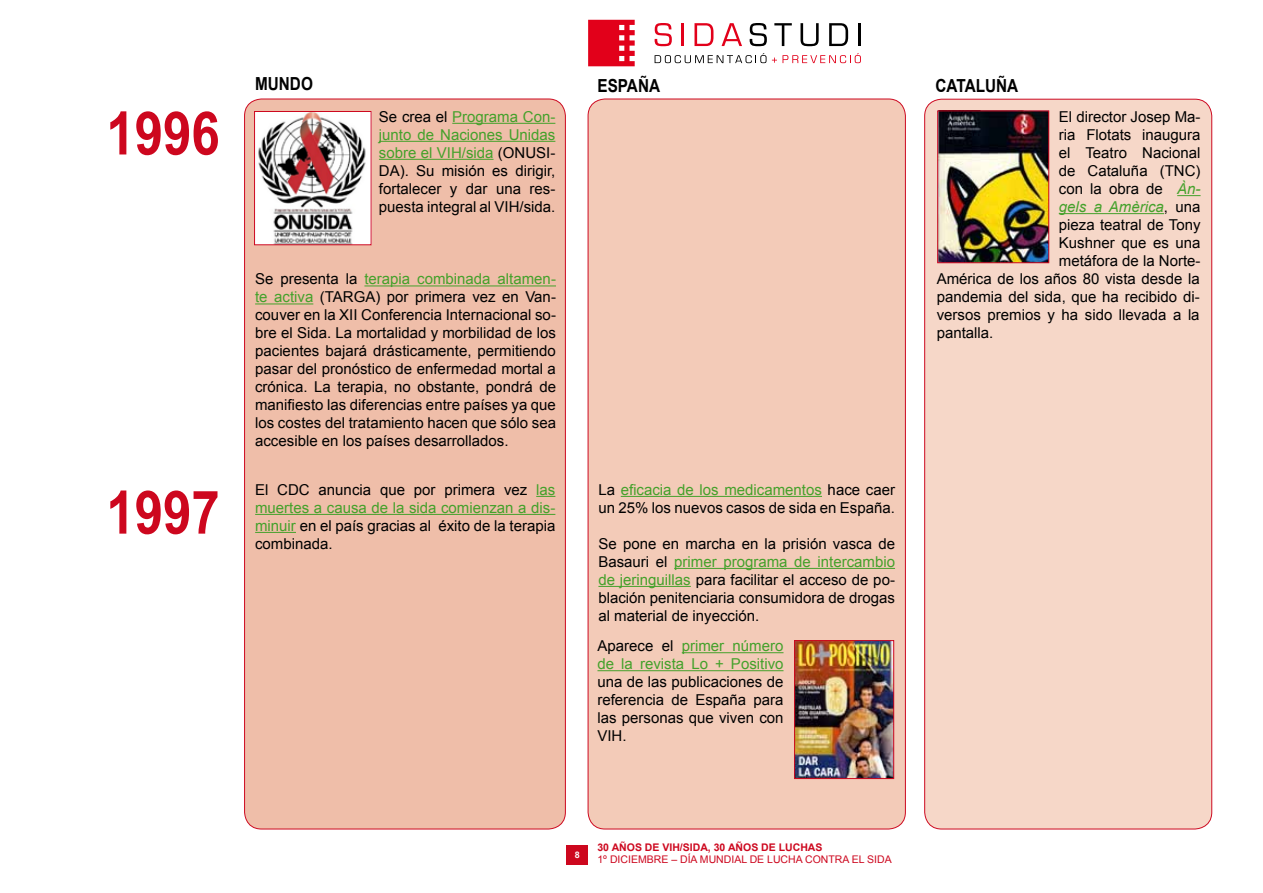
<style>
.page{position:relative;width:1263px;height:893px;background:#fff}
.page>*{position:absolute;margin:0;border:0;box-sizing:border-box;transform-origin:0 0}
.t1{font:700 60px "Arial";color:#cd071e;scale:.85 1}
.t2{font:700 18px "Arial";color:#000;scale:.85 1}
.t3{font:15px/18px "Arial";color:#000;text-align:justify}
.t4{font:15px/18px "Arial";color:#44a12b}
.t5{font:10.5px "Arial";color:#cd071e}
.t6{font:700 10.5px "Arial";color:#cd071e}
.t7{font:700 9px "Arial";color:#fff}
.s1{color:#44a12b}
.s2{font-style:italic;color:#44a12b}
.s3{color:#000}
</style>
<div class="page">
<div style="left:588px;top:99px;width:317px;height:730px;background:#f3cbb8;border-radius:17px"></div>
<div style="left:245px;top:99px;width:320px;height:730px;background:#efbea8;border-radius:17px"></div>
<div style="left:925px;top:99px;width:287px;height:730px;background:#f6d7c8;border-radius:17px"></div>
<div style="left:567px;top:845px;width:21px;height:20px;background:#cd071e"></div>
<svg style="left:588px;top:20px;width:47px;height:46px;background:#e51b32"></svg>
<svg style="left:654px;top:23px;width:18px;height:23px"></svg>
<hr style="left:681px;top:23px;width:3px;height:23px;background:#e2001a">
<svg style="left:694px;top:23px;width:19px;height:23px"></svg>
<svg style="left:721px;top:23px;width:21px;height:23px"></svg>
<svg style="left:749px;top:23px;width:18px;height:23px"></svg>
<svg style="left:774px;top:23px;width:18px;height:23px"></svg>
<svg style="left:800px;top:23px;width:19px;height:23px"></svg>
<svg style="left:829px;top:23px;width:19px;height:23px"></svg>
<hr style="left:858px;top:23px;width:3px;height:23px;background:#000">
<svg style="left:655px;top:53px;width:111px;height:10px"></svg>
<svg style="left:772px;top:53px;width:89px;height:10px"></svg>
<hr style="left:452px;top:123px;width:103px;height:1px;background:#44a12b">
<hr style="left:379px;top:141px;width:176px;height:1px;background:#44a12b">
<hr style="left:379px;top:159px;width:114px;height:1px;background:#44a12b">
<svg style="left:1177px;top:195px;width:23px;height:1px"></svg>
<hr style="left:1059px;top:213px;width:105px;height:1px;background:#44a12b">
<hr style="left:364px;top:286px;width:192px;height:1px;background:#44a12b">
<hr style="left:255px;top:304px;width:58px;height:1px;background:#44a12b">
<img style="left:256px;top:113px;width:113px;height:130px">
<div style="left:254px;top:111px;width:117px;height:134px;border:1px solid #cd071e"></div>
<img style="left:939px;top:113px;width:108px;height:148px">
<div style="left:937px;top:111px;width:112px;height:152px;border:1px solid #cd071e"></div>
<svg style="left:536px;top:496px;width:19px;height:1px"></svg>
<hr style="left:255px;top:514px;width:300px;height:1px;background:#44a12b">
<hr style="left:255px;top:532px;width:41px;height:1px;background:#44a12b">
<hr style="left:621px;top:496px;width:201px;height:1px;background:#44a12b">
<hr style="left:674px;top:568px;width:221px;height:1px;background:#44a12b">
<hr style="left:598px;top:586px;width:93px;height:1px;background:#44a12b">
<img style="left:796px;top:642px;width:96px;height:135px">
<div style="left:794px;top:640px;width:100px;height:139px;border:1px solid #cd071e"></div>
<hr style="left:682px;top:652px;width:101px;height:1px;background:#44a12b">
<hr style="left:597px;top:670px;width:186px;height:1px;background:#44a12b">
<p class="t2" style="left:255px;top:71px;width:69px">MUNDO</p>
<p class="t2" style="left:597px;top:74px;width:75px">ESPAÑA</p>
<p class="t2" style="left:935px;top:74px;width:99px">CATALUÑA</p>
<h1 class="t1" style="left:106px;top:94px;width:135px">1996</h1>
<p class="t3" style="left:379px;top:108px;width:178px">Se crea el <span class="s1">Programa Con&shy;junto de Naciones Unidas sobre el VIH/sida</span> (ONUSI-DA). Su misión es dirigir, fortalecer y dar una res&shy;puesta integral al VIH/sida.</p>
<p class="t3" style="left:1059px;top:108px;width:143px">El director Josep Ma&shy;ria Flotats inaugura el Teatro Nacional de Cataluña (TNC) con la obra de <span class="s2">Àn&shy;gels a Amèrica</span>, una pieza teatral de Tony Kushner que es una metáfora de la Norte-</p>
<p class="t3" style="left:255px;top:270px;width:302px">Se presenta la <span class="s1">terapia combinada altamen&shy;te activa</span> (TARGA) por primera vez en Van&shy;couver en la XII Conferencia Internacional so&shy;bre el Sida. La mortalidad y morbilidad de los pacientes bajará drásticamente, permitiendo pasar del pronóstico de enfermedad mortal a crónica. La terapia, no obstante, pondrá de manifiesto las diferencias entre países ya que los costes del tratamiento hacen que sólo sea accesible en los países desarrollados.</p>
<p class="t3" style="left:937px;top:270px;width:264px">América de los años 80 vista desde la pandemia del sida, que ha recibido di&shy;versos premios y ha sido llevada a la pantalla.</p>
<h1 class="t1" style="left:106px;top:473px;width:135px">1997</h1>
<p class="t3" style="left:255px;top:481px;width:302px">El CDC anuncia que por primera vez <span class="s1">las muertes a causa de la sida comienzan a dis&shy;minuir</span> en el país gracias al éxito de la terapia combinada.</p>
<p class="t3" style="left:598px;top:481px;width:298px">La <span class="s1">eficacia de los medicamentos</span> hace caer un 25% los nuevos casos de sida en España.</p>
<p class="t3" style="left:598px;top:535px;width:298px">Se pone en marcha en la prisión vasca de Basauri el <span class="s1">primer programa de intercambio de jeringuillas</span> para facilitar el acceso de po&shy;blación penitenciaria consumidora de drogas al material de inyección.</p>
<p class="t4" style="left:597px;top:637px;width:188px"><span class="s3">Aparece el</span> primer número de la revista Lo + Positivo</p>
<p class="t3" style="left:597px;top:673px;width:188px">una de las publicaciones de referencia de España para las personas que viven con VIH.</p>
<p class="t7" style="left:575px;top:849px;width:7px">8</p>
<p class="t6" style="left:597px;top:840px;width:227px">30 AÑOS DE VIH/SIDA, 30 AÑOS DE LUCHAS</p>
<p class="t5" style="left:597px;top:853px;width:296px">1º DICIEMBRE – DÍA MUNDIAL DE LUCHA CONTRA EL SIDA</p>
</div>
